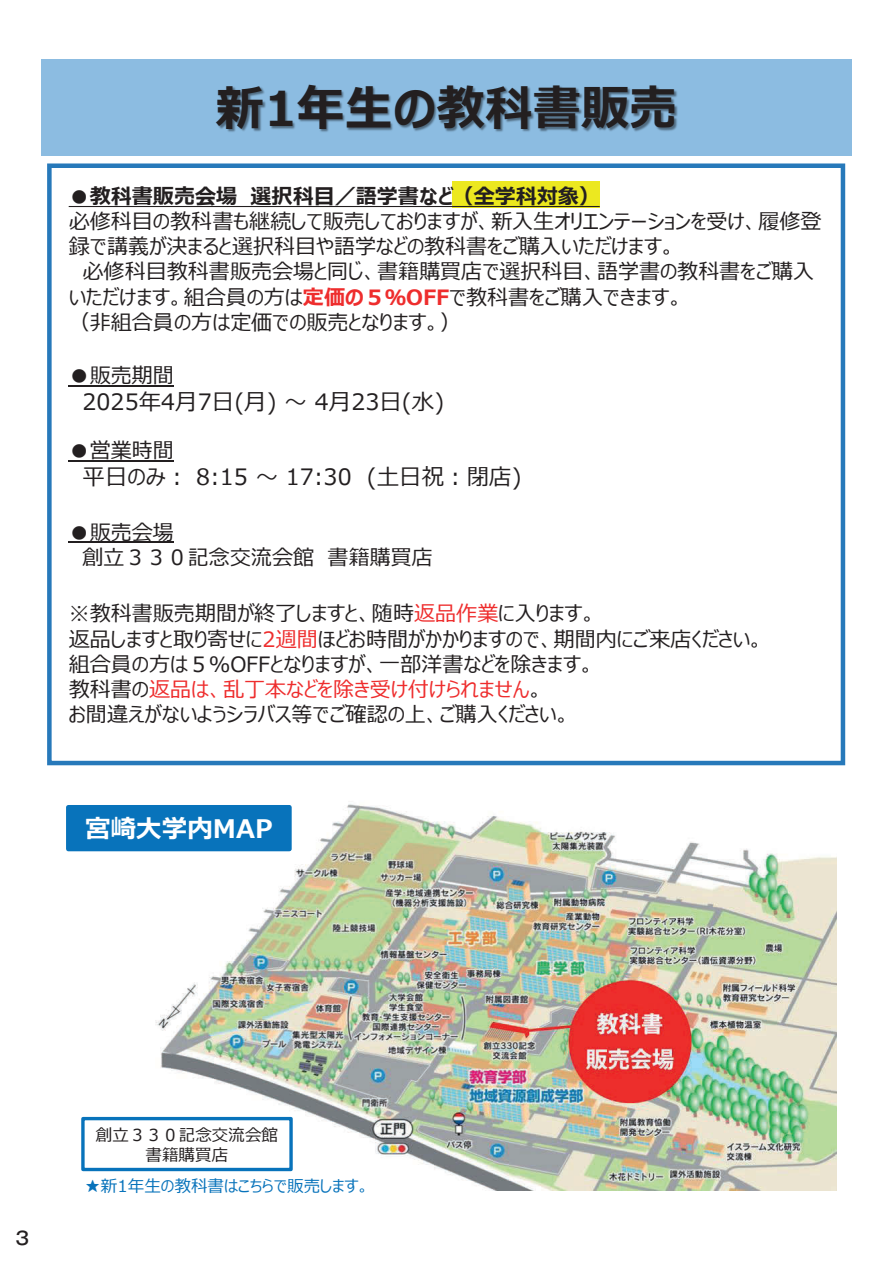
<style>
.page{position:relative;width:893px;height:1263px;background:#fff}
.page>*{position:absolute;margin:0;border:0;box-sizing:border-box;transform-origin:0 0}
.t1{font:700 48px "Meiryo UI";color:#231f20}
.t2{font:700 25.5px "Meiryo UI";color:#fff}
.t3{font:22.5px "Meiryo UI";color:#231f20}
.t4{font:21.15px "Meiryo UI";color:#231f20}
.t5{font:21px/25.2px "Meiryo UI";color:#231f20}
.t6{font:700 21px "Meiryo UI";color:#231f20}
.t7{font:500 18px "Gothic MB101 Pr 6";color:#231f20}
.t8{font:16.5px "Meiryo UI";color:#0873bb}
.t9{font:16.5px/19.8px "Meiryo UI";color:#231f20;text-align:center}
.s1{font-weight:700;color:#ee2d2d}
.s2{color:#ee2d2d}
</style>
<div class="page">
<div style="left:41px;top:60px;width:810px;height:96px;background:#8cbce1"></div>
<img style="left:218px;top:87px;width:16px;height:45px">
<img style="left:234px;top:87px;width:32px;height:45px">
<img style="left:270px;top:86px;width:408px;height:46px">
<div style="left:47px;top:163px;width:798px;height:602px;border:4px solid #2779ba"></div>
<div style="left:452px;top:181px;width:148px;height:27px;background:#ece820"></div>
<svg style="left:69px;top:206px;width:531px;height:1px"></svg>
<hr style="left:69px;top:385px;width:105px;height:1px;background:#231f20">
<hr style="left:69px;top:460px;width:105px;height:1px;background:#231f20">
<hr style="left:69px;top:542px;width:105px;height:1px;background:#231f20">
<img style="left:155px;top:804px;width:681px;height:386px">
<div style="left:68px;top:807px;width:221px;height:42px;background:#0873bb"></div>
<div style="left:66px;top:805px;width:226px;height:46px;border:4px solid #0873bb"></div>
<div style="left:81px;top:1117px;width:212px;height:54px;border:3px solid #0873bb"></div>
<p class="t1" style="left:216px;top:75px;width:463px">新1年生の教科書販売</p>
<p class="t6" style="left:69px;top:181px;width:533px">●教科書販売会場 選択科目／語学書など（全学科対象）</p>
<p class="t5" style="left:69px;top:210px;width:754px">必修科目の教科書も継続して販売しておりますが、新入生オリエンテーションを受け、履修登</p>
<p class="t5" style="left:69px;top:235px;width:609px">録で講義が決まると選択科目や語学などの教科書をご購入いただけます。</p>
<p class="t5" style="left:83px;top:260px;width:733px">必修科目教科書販売会場と同じ、書籍購買店で選択科目、語学書の教科書をご購入</p>
<p class="t5" style="left:69px;top:286px;width:616px">いただけます。組合員の方は<span class="s1">定価の５％OFF</span>で教科書をご購入できます。</p>
<p class="t5" style="left:69px;top:311px;width:394px">（非組合員の方は定価での販売となります。）</p>
<p class="t4" style="left:69px;top:361px;width:107px">●販売期間</p>
<p class="t3" style="left:83px;top:386px;width:363px">2025年4月7日(月) ～ 4月23日(水)</p>
<p class="t5" style="left:69px;top:439px;width:107px">●営業時間</p>
<p class="t3" style="left:83px;top:461px;width:441px">平日のみ： 8:15 ～ 17:30 (土日祝：閉店)</p>
<p class="t5" style="left:83px;top:521px;width:352px;text-indent:-14px">●販売会場<br>創立３３０記念交流会館 書籍購買店</p>
<p class="t4" style="left:69px;top:599px;width:529px">※教科書販売期間が終了しますと、随時<span class="s2">返品作業</span>に入ります。</p>
<p class="t5" style="left:69px;top:627px;width:697px">返品しますと取り寄せに<span class="s2">2週間</span>ほどお時間がかかりますので、期間内にご来店ください。組合員の方は５％OFFとなりますが、一部洋書などを除きます。<br>教科書の<span class="s2">返品は、乱丁本などを除き受け付けられません</span>。<br>お間違えがないようシラバス等でご確認の上、ご購入ください。</p>
<p class="t2" style="left:85px;top:811px;width:189px">宮崎大学内MAP</p>
<p class="t7" style="left:15px;top:1223px;width:15px">3</p>
<p class="t9" style="left:96px;top:1126px;width:184px">創立３３０記念交流会館書籍購買店</p>
<p class="t8" style="left:84px;top:1175px;width:287px">★新1年生の教科書はこちらで販売します。</p>
</div>
